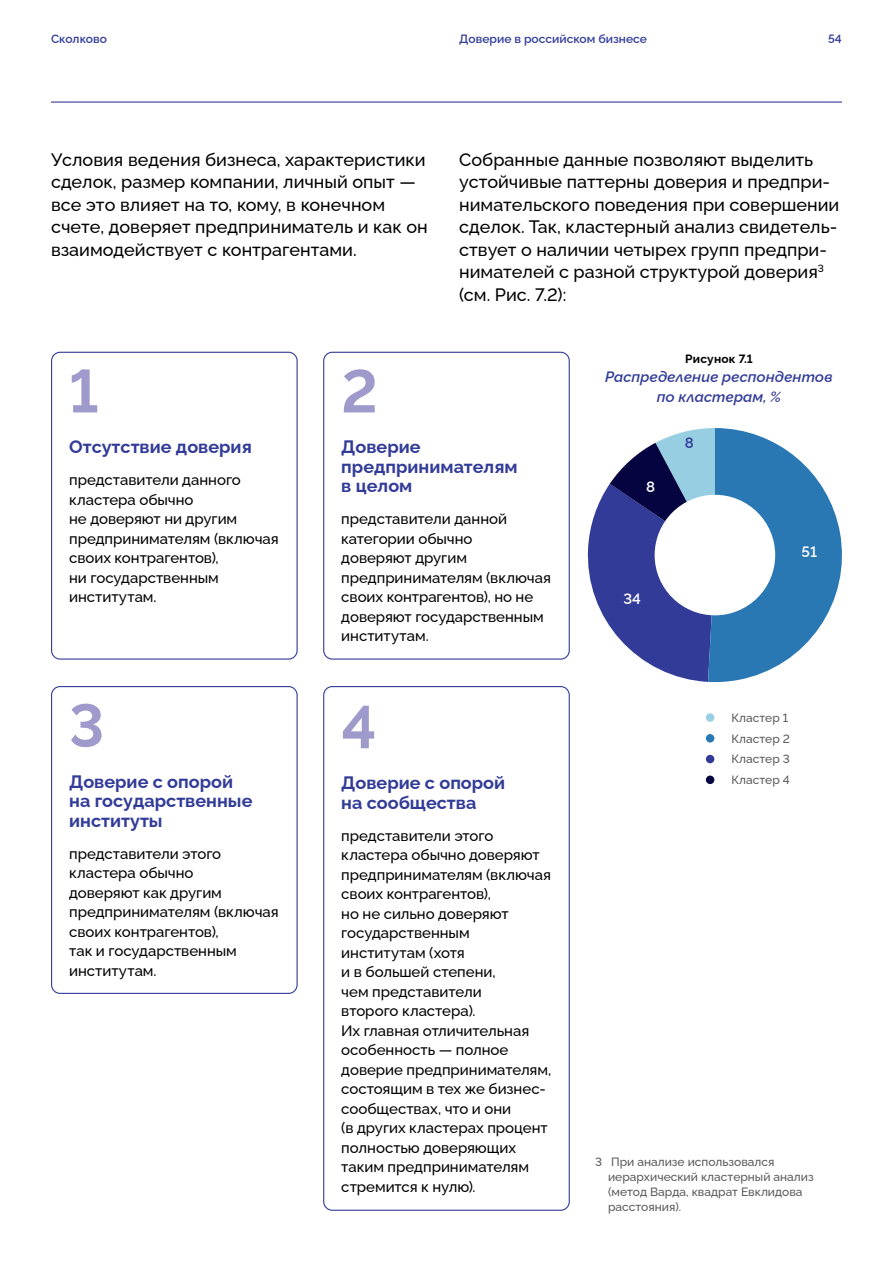
<style>
.page{position:relative;width:893px;height:1263px;background:#fff}
.page>*{position:absolute;margin:0;border:0;box-sizing:border-box;transform-origin:0 0}
.t1{font:700 60px "Raleway";color:#9e9bcc}
.t2{font:500 18px/22.5px "Raleway";color:#000}
.t3{font:700 18px/19.5px "Raleway";color:#323c98}
.t4{font:500 15px/19.5px "Raleway";letter-spacing:-.005em;color:#000}
.t5{font:italic 600 15px "Raleway";color:#323c98}
.t6{font:600 15px "Raleway";color:#fff}
.t7{font:600 15px "Raleway";color:#323c98}
.t8{font:500 12px/20.7px "Raleway";color:#595959}
.t9{font:600 12px "Raleway";color:#323c98}
.t10{font:700 12px "Raleway";letter-spacing:.015em;color:#000}
</style>
<div class="page">
<div style="left:706px;top:713px;width:8px;height:9px;background:#99cfe2;border-radius:50%"></div>
<div style="left:706px;top:734px;width:8px;height:8px;background:#2978b3;border-radius:50%"></div>
<div style="left:706px;top:755px;width:8px;height:8px;background:#323c98;border-radius:50%"></div>
<div style="left:706px;top:775px;width:8px;height:9px;background:#050340;border-radius:50%"></div>
<div style="left:51px;top:352px;width:247px;height:308px;border:1px solid #323c98;border-radius:9px"></div>
<div style="left:51px;top:686px;width:247px;height:308px;border:1px solid #323c98;border-radius:9px"></div>
<div style="left:323px;top:352px;width:247px;height:308px;border:1px solid #323c98;border-radius:9px"></div>
<div style="left:323px;top:686px;width:247px;height:525px;border:1px solid #323c98;border-radius:9px"></div>
<svg style="left:587px;top:428px;width:255px;height:254px"></svg>
<div style="left:655px;top:495px;width:120px;height:120px;background:#fff;border-radius:50%"></div>
<hr style="left:51px;top:101px;width:791px;height:2px;background:#323c98">
<p class="t9" style="left:51px;top:29px;width:57px">Сколково</p>
<p class="t9" style="left:459px;top:29px;width:189px">Доверие в российском бизнесе</p>
<p class="t9" style="left:828px;top:29px;width:15px">54</p>
<p class="t2" style="left:51px;top:146px;width:378px">Условия ведения бизнеса, характеристики сделок, размер компании, личный опыт — все это влияет на то, кому, в конечном счете, доверяет предприниматель и как он взаимодействует с контрагентами.</p>
<p class="t2" style="left:459px;top:146px;width:382px">Собранные данные позволяют выделить устойчивые паттерны доверия и предпри&shy;нимательского поведения при совершении сделок. Так, кластерный анализ свидетель&shy;ствует о наличии четырех групп предпри&shy;нимателей с разной структурой доверия<sup>3 </sup>(см. Рис. 7.2):</p>
<h1 class="t1" style="left:69px;top:345px;width:31px">1</h1>
<p class="t3" style="left:69px;top:435px;width:184px">Отсутствие доверия</p>
<p class="t4" style="left:69px;top:469px;width:211px">представители данного кластера обычно<br>не доверяют ни другим предпринимателям (включая своих контрагентов),<br>ни государственным институтам.</p>
<h1 class="t1" style="left:69px;top:679px;width:37px">3</h1>
<p class="t3" style="left:69px;top:770px;width:185px">Доверие с опорой на государственные институты</p>
<p class="t4" style="left:69px;top:842px;width:211px">представители этого кластера обычно<br>доверяют как другим предпринимателям (включая своих контрагентов),<br>так и государственным институтам.</p>
<h1 class="t1" style="left:341px;top:345px;width:38px">2</h1>
<p class="t3" style="left:341px;top:435px;width:178px">Доверие предпринимателям в целом</p>
<p class="t4" style="left:341px;top:508px;width:211px">представители данной категории обычно<br>доверяют другим предпринимателям (включая своих контрагентов), но не доверяют государственным институтам.</p>
<h1 class="t1" style="left:341px;top:680px;width:37px">4</h1>
<p class="t3" style="left:341px;top:771px;width:165px">Доверие с опорой на сообщества</p>
<p class="t4" style="left:341px;top:824px;width:211px">представители этого кластера обычно доверяют предпринимателям (включая своих контрагентов),<br>но не сильно доверяют государственным институтам (хотя<br>и в большей степени,<br>чем представители<br>второго кластера).<br>Их главная отличительная особенность — полное доверие предпринимателям, состоящим в тех же бизнес&shy;сообществах, что и они<br>(в других кластерах процент полностью доверяющих таким предпринимателям стремится к нулю).</p>
<p class="t10" style="left:685px;top:349px;width:69px">Рисунок 7.1</p>
<p class="t5" style="left:605px;top:365px;width:229px">Распределение респондентов</p>
<p class="t5" style="left:657px;top:385px;width:126px">по кластерам, %</p>
<p class="t6" style="left:646px;top:475px;width:11px">8</p>
<p class="t7" style="left:685px;top:431px;width:11px">8</p>
<p class="t6" style="left:623px;top:587px;width:19px">34</p>
<p class="t6" style="left:802px;top:540px;width:17px">51</p>
<p class="t8" style="left:731px;top:706px;width:60px">Кластер 1<br>Кластер 2<br>Кластер 3<br>Кластер 4</p>
<p class="t8" style="left:608px;top:1153px;width:207px;line-height:15px;text-indent:-13px">3 При анализе использовался иерархический кластерный анализ (метод Варда, квадрат Евклидова расстояния).</p>
</div>
